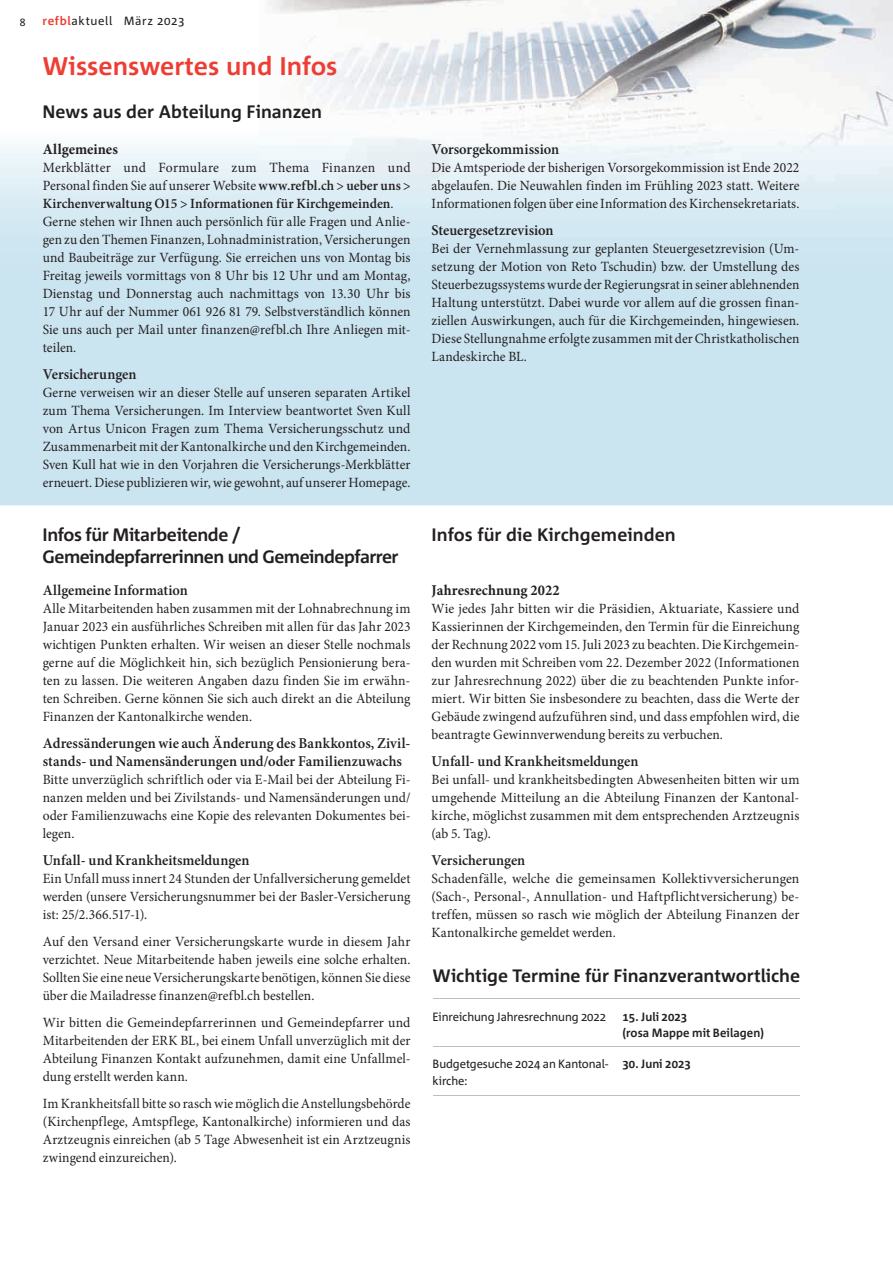
<style>
.page{position:relative;width:893px;height:1263px;background:#fff}
.page>*{position:absolute;margin:0;border:0;box-sizing:border-box;transform-origin:0 0}
.t1{font:700 25.5px "Corpid C1";color:#ee3e34}
.t2{font:700 18px "Corpid C1";letter-spacing:-.005em;color:#231f20}
.t3{font:700 18px/21.6px "Corpid C1";letter-spacing:-.03em;color:#231f20}
.t4{font:600 15px/18px "Minion Pro";color:#231f20;scale:.96 1}
.t5{font:700 15px "Minion Pro";letter-spacing:.005em;color:#231f20;scale:.96 1}
.t6{font:14.1px/18px "Minion Pro";letter-spacing:.005em;color:#231f20;text-align:justify;scale:.96 1}
.t7{font:14.1px/18px "Minion Pro";letter-spacing:.005em;color:#231f20;text-align:justify}
.t8{font:12px/16.5px "Corpid C1";letter-spacing:-.01em;color:#231f20;scale:.96 1}
.t9{font:700 12px/16.5px "Corpid C1";letter-spacing:.005em;color:#231f20;scale:.96 1}
.t10{font:12px "Corpid C1";letter-spacing:.05em;color:#231f20}
.t11{font:10.5px "Corpid C1";color:#231f20}
.s1{font-weight:700;color:#ee3e34}
.s2{font-weight:600}
</style>
<div class="page">
<img style="left:268px;top:0;width:625px;height:15px">
<img style="left:302px;top:15px;width:591px;height:117px">
<svg style="left:0;top:132px;width:893px;height:373px;background:#d1e7f1"></svg>
<hr style="left:433px;top:998px;width:183px;height:1px;background:#bcbdc0">
<hr style="left:616px;top:998px;width:184px;height:1px;background:#bcbdc0">
<hr style="left:433px;top:1046px;width:183px;height:1px;background:#bcbdc0">
<hr style="left:616px;top:1046px;width:184px;height:1px;background:#bcbdc0">
<hr style="left:433px;top:1095px;width:183px;height:1px;background:#bcbdc0">
<hr style="left:616px;top:1095px;width:184px;height:1px;background:#bcbdc0">
<p class="t11" style="left:20px;top:15px;width:7px">8</p>
<p class="t10" style="left:43px;top:14px;width:144px"><span class="s1">refbl</span>aktuell März 2023</p>
<h1 class="t1" style="left:43px;top:50px;width:296px">Wissenswertes und Infos</h1>
<p class="t2" style="left:43px;top:101px;width:281px">News aus der Abteilung Finanzen</p>
<p class="t5" style="left:43px;top:141px;width:80px">Allgemeines</p>
<p class="t7" style="left:43px;top:159px;width:369px;text-align:left">Merkblätter und Formulare zum Thema Finanzen und Personal finden Sie auf unserer Website <span class="s2">www.refbl.ch &gt; ueber uns &gt; Kirchenverwaltung O15 &gt; Informationen für Kirchgemeinden</span>.<br>Gerne stehen wir Ihnen auch persönlich für alle Fragen und Anlie&shy;gen zu den Themen Finanzen, Lohnadministration, Versicherungen und Baubeiträge zur Verfügung. Sie erreichen uns von Montag bis Freitag jeweils vormittags von 8 Uhr bis 12 Uhr und am Montag, Dienstag und Donnerstag auch nachmittags von 13.30 Uhr bis 17 Uhr auf der Nummer 061 926 81 79. Selbstverständlich können Sie uns auch per Mail unter finanzen@refbl.ch Ihre Anliegen mit&shy;teilen.</p>
<p class="t4" style="left:43px;top:365px;width:99px">Versicherungen</p>
<p class="t6" style="left:43px;top:384px;width:385px">Gerne verweisen wir an dieser Stelle auf unseren separaten Artikel zum Thema Versicherungen. Im Interview beantwortet Sven Kull von Artus Unicon Fragen zum Thema Versicherungsschutz und Zusammenarbeit mit der Kantonalkirche und den Kirchgemeinden.<br>Sven Kull hat wie in den Vorjahren die Versicherungs-Merkblätter erneuert. Diese publizieren wir, wie gewohnt, auf unserer Homepage.</p>
<p class="t3" style="left:43px;top:524px;width:358px">Infos für Mitarbeitende /<br>Gemeindepfarrerinnen und Gemeindepfarrer</p>
<p class="t4" style="left:43px;top:581px;width:153px">Allgemeine Information</p>
<p class="t6" style="left:43px;top:600px;width:385px">Alle Mitarbeitenden haben zusammen mit der Lohnabrechnung im Januar 2023 ein ausführliches Schreiben mit allen für das Jahr 2023 wichtigen Punkten erhalten. Wir weisen an dieser Stelle nochmals gerne auf die Möglichkeit hin, sich bezüglich Pensionierung bera&shy;ten zu lassen. Die weiteren Angaben dazu finden Sie im erwähn&shy;ten Schreiben. Gerne können Sie sich auch direkt an die Abteilung Finanzen der Kantonalkirche wenden.</p>
<p class="t4" style="left:43px;top:734px;width:385px">Adressänderungen wie auch Änderung des Bankkontos, Zivil&shy;stands- und Namensänderungen und/oder Familienzuwachs</p>
<p class="t6" style="left:43px;top:771px;width:385px">Bitte unverzüglich schriftlich oder via E-Mail bei der Abteilung Fi&shy;nanzen melden und bei Zivilstands- und Namensänderungen und/ oder Familienzuwachs eine Kopie des relevanten Dokumentes bei&shy;legen.</p>
<p class="t4" style="left:43px;top:851px;width:217px">Unfall- und Krankheitsmeldungen</p>
<p class="t6" style="left:43px;top:870px;width:385px">Ein Unfall muss innert 24 Stunden der Unfallversicherung gemeldet werden (unsere Versicherungsnummer bei der Basler-Versicherung ist: 25/2.366.517-1).</p>
<p class="t7" style="left:43px;top:933px;width:369px">Auf den Versand einer Versicherungskarte wurde in diesem Jahr verzichtet. Neue Mitarbeitende haben jeweils eine solche erhalten.<br>Sollten Sie eine neue Versicherungskarte benötigen, können Sie diese über die Mailadresse finanzen@refbl.ch bestellen.</p>
<p class="t7" style="left:43px;top:1014px;width:369px">Wir bitten die Gemeindepfarrerinnen und Gemeindepfarrer und Mitarbeitenden der ERK BL, bei einem Unfall unverzüglich mit der Abteilung Finanzen Kontakt aufzunehmen, damit eine Unfallmel&shy;dung erstellt werden kann.</p>
<p class="t6" style="left:43px;top:1095px;width:385px">Im Krankheitsfall bitte so rasch wie möglich die Anstellungsbehörde (Kirchenpflege, Amtspflege, Kantonalkirche) informieren und das Arztzeugnis einreichen (ab 5 Tage Abwesenheit ist ein Arztzeugnis zwingend einzureichen).</p>
<p class="t4" style="left:432px;top:140px;width:134px">Vorsorgekommission</p>
<p class="t6" style="left:432px;top:159px;width:385px">Die Amtsperiode der bisherigen Vorsorgekommission ist Ende 2022 abgelaufen. Die Neuwahlen finden im Frühling 2023 statt. Weitere Informationen folgen über eine Information des Kirchensekretariats.</p>
<p class="t4" style="left:432px;top:221px;width:129px">Steuergesetzrevision</p>
<p class="t6" style="left:432px;top:240px;width:385px">Bei der Vernehmlassung zur geplanten Steuergesetzrevision (Um&shy;setzung der Motion von Reto Tschudin) bzw. der Umstellung des Steuerbezugssystems wurde der Regierungsrat in seiner ablehnenden Haltung unterstützt. Dabei wurde vor allem auf die grossen finan&shy;ziellen Auswirkungen, auch für die Kirchgemeinden, hingewiesen.<br>Diese Stellungnahme erfolgte zusammen mit der Christkatholischen Landeskirche BL.</p>
<p class="t2" style="left:432px;top:524px;width:246px">Infos für die Kirchgemeinden</p>
<p class="t5" style="left:432px;top:582px;width:135px">Jahresrechnung 2022</p>
<p class="t7" style="left:432px;top:600px;width:369px">Wie jedes Jahr bitten wir die Präsidien, Aktuariate, Kassiere und Kassierinnen der Kirchgemeinden, den Termin für die Einreichung der Rechnung 2022 vom 15. Juli 2023 zu beachten. Die Kirchgemein&shy;den wurden mit Schreiben vom 22. Dezember 2022 (Informationen zur Jahresrechnung 2022) über die zu beachtenden Punkte infor&shy;miert. Wir bitten Sie insbesondere zu beachten, dass die Werte der Gebäude zwingend aufzuführen sind, und dass empfohlen wird, die beantragte Gewinnverwendung bereits zu verbuchen.</p>
<p class="t4" style="left:432px;top:752px;width:217px">Unfall- und Krankheitsmeldungen</p>
<p class="t6" style="left:432px;top:771px;width:385px">Bei unfall- und krankheitsbedingten Abwesenheiten bitten wir um umgehende Mitteilung an die Abteilung Finanzen der Kantonal&shy;kirche, möglichst zusammen mit dem entsprechenden Arztzeugnis (ab 5. Tag).</p>
<p class="t4" style="left:432px;top:851px;width:99px">Versicherungen</p>
<p class="t7" style="left:432px;top:870px;width:369px">Schadenfälle, welche die gemeinsamen Kollektivversicherungen (Sach-, Personal-, Annullation- und Haftpflichtversicherung) be&shy;treffen, müssen so rasch wie möglich der Abteilung Finanzen der Kantonalkirche gemeldet werden.</p>
<p class="t2" style="left:433px;top:965px;width:369px">Wichtige Termine für Finanzverantwortliche</p>
<p class="t8" style="left:433px;top:1008px;width:182px">Einreichung Jahresrechnung 2022</p>
<p class="t9" style="left:622px;top:1008px;width:149px">15. Juli 2023<br>(rosa Mappe mit Beilagen)</p>
<p class="t8" style="left:433px;top:1055px;width:184px">Budgetgesuche 2024 an Kantonal&shy;kirche:</p>
<p class="t9" style="left:622px;top:1055px;width:73px">30. Juni 2023</p>
</div>
